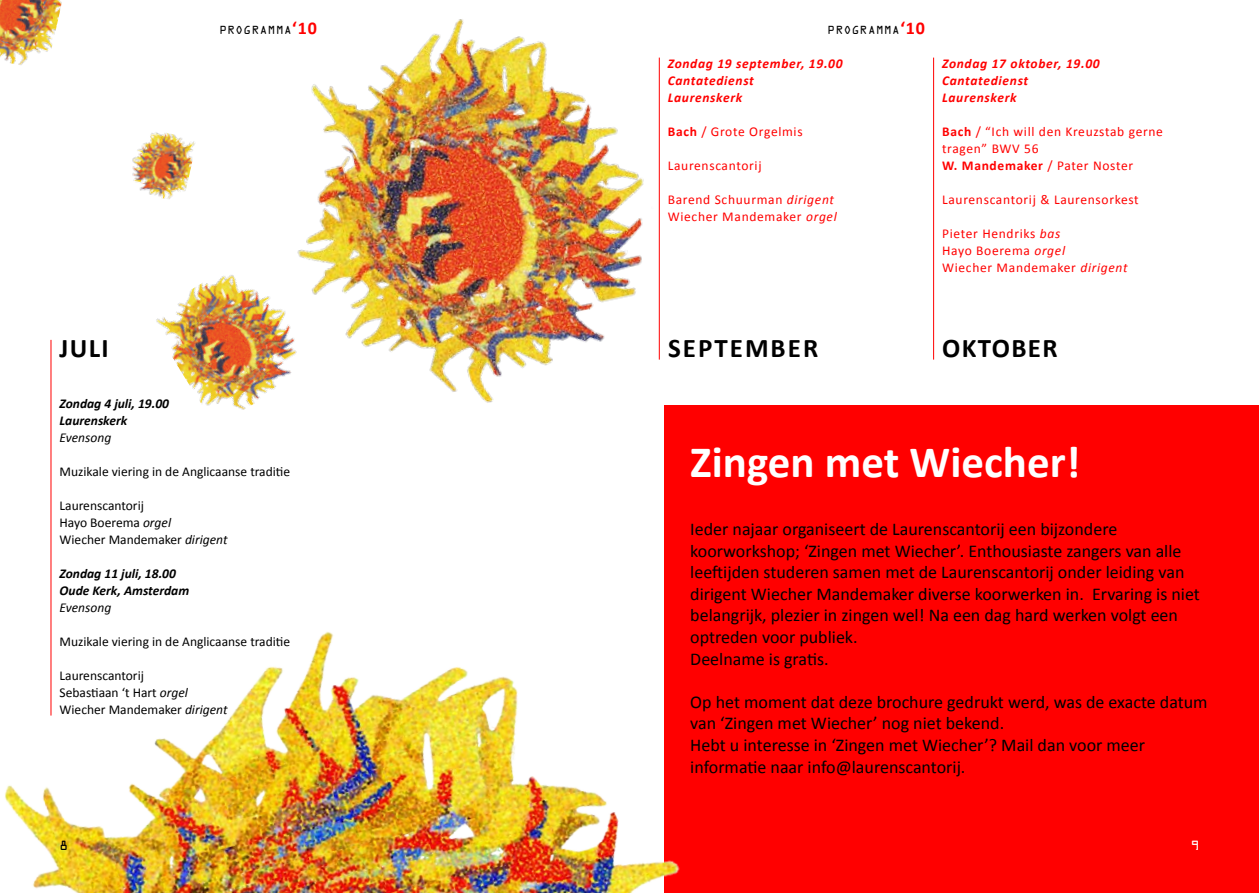
<style>
.page{position:relative;width:1259px;height:893px;background:#fff}
.page>*{position:absolute;margin:0;border:0;box-sizing:border-box;transform-origin:0 0}
.t1{font:700 45px "Calibri";color:#fff}
.t2{font:700 27px "Calibri";letter-spacing:.05em;color:#000}
.t3{font:700 27px "Calibri";letter-spacing:.075em;color:#000}
.t4{font:18px/21.6px "Calibri";color:#000}
.t5{font:13.5px/17px "Calibri";letter-spacing:.05em;color:#f00}
.t6{font:13.5px/17px "Calibri";color:#000}
.t7{font:italic 700 13.5px/17px "Calibri";letter-spacing:.05em;color:#f00}
.t8{font:italic 700 13.5px/17px "Calibri";color:#000}
.t9{font:italic 13.5px "Calibri";color:#000}
.t10{font:12px "OCRA Std";color:#fff}
.t11{font:12px "OCRA Std";color:#000}
.t12{font:10.5px "OCRA Std";letter-spacing:.05em;color:#000}
.s1{font-family:"Calibri";font-weight:700;font-size:18px;color:#f00}
.s2{font-weight:700}
.s3{font-style:italic}
</style>
<div class="page">
<div style="left:665px;top:405px;width:594px;height:488px;background:#f00"></div>
<hr style="left:933px;top:58px;width:1px;height:302px;background:#f00">
<hr style="left:51px;top:340px;width:1px;height:376px;background:#f00">
<img style="left:297px;top:19px;width:368px;height:425px">
<img style="left:5px;top:495px;width:675px;height:398px">
<img style="left:132px;top:132px;width:63px;height:67px">
<img style="left:156px;top:252px;width:167px;height:175px">
<img style="left:0;top:0;width:62px;height:65px">
<p class="t12" style="left:219px;top:25px;width:99px">PROGRAMMA<span class="s1">‘10</span></p>
<p class="t12" style="left:827px;top:25px;width:99px">PROGRAMMA<span class="s1">‘10</span></p>
<p class="t7" style="left:668px;top:54px;width:176px">Zondag 19 september, 19.00<br>Cantatedienst<br>Laurenskerk</p>
<p class="t5" style="left:668px;top:122px;width:136px"><span class="s2">Bach</span> / Grote Orgelmis</p>
<p class="t5" style="left:668px;top:157px;width:95px">Laurenscantorij</p>
<p class="t5" style="left:668px;top:191px;width:171px">Barend Schuurman <span class="s3">dirigent<br></span>Wiecher Mandemaker <span class="s3">orgel</span></p>
<p class="t7" style="left:942px;top:54px;width:159px">Zondag 17 oktober, 19.00<br>Cantatedienst<br>Laurenskerk</p>
<p class="t5" style="left:942px;top:122px;width:222px"><span class="s2">Bach</span> / “Ich will den Kreuzstab gerne tragen” BWV 56<br><span class="s2">W. Mandemaker</span> / Pater Noster</p>
<p class="t5" style="left:942px;top:191px;width:198px">Laurenscantorij &amp; Laurensorkest</p>
<p class="t5" style="left:942px;top:225px;width:187px">Pieter Hendriks <span class="s3">bas<br></span>Hayo Boerema <span class="s3">orgel<br></span>Wiecher Mandemaker <span class="s3">dirigent</span></p>
<h2 class="t2" style="left:60px;top:331px;width:51px">JULI</h2>
<h2 class="t3" style="left:668px;top:331px;width:152px">SEPTEMBER</h2>
<h2 class="t2" style="left:942px;top:331px;width:117px">OKTOBER</h2>
<p class="t8" style="left:60px;top:395px;width:111px">Zondag 4 juli, 19.00<br>Laurenskerk</p>
<p class="t9" style="left:60px;top:429px;width:53px">Evensong</p>
<p class="t6" style="left:60px;top:463px;width:232px">Muzikale viering in de Anglicaanse traditie</p>
<p class="t6" style="left:60px;top:497px;width:169px">Laurenscantorij<br>Hayo Boerema <span class="s3">orgel<br></span>Wiecher Mandemaker <span class="s3">dirigent</span></p>
<p class="t8" style="left:60px;top:565px;width:131px">Zondag 11 juli, 18.00<br>Oude Kerk, Amsterdam</p>
<p class="t9" style="left:60px;top:599px;width:53px">Evensong</p>
<p class="t6" style="left:60px;top:633px;width:232px">Muzikale viering in de Anglicaanse traditie</p>
<p class="t6" style="left:60px;top:667px;width:169px">Laurenscantorij<br>Sebastiaan ‘t Hart <span class="s3">orgel<br></span>Wiecher Mandemaker <span class="s3">dirigent</span></p>
<h1 class="t1" style="left:690px;top:435px;width:392px">Zingen met Wiecher!</h1>
<p class="t4" style="left:690px;top:517px;width:511px">Ieder najaar organiseert de Laurenscantorij een bijzondere koorworkshop; ‘Zingen met Wiecher’. Enthousiaste zangers van alle leeftijden studeren samen met de Laurenscantorij onder leiding van dirigent Wiecher Mandemaker diverse koorwerken in. Ervaring is niet belangrijk, plezier in zingen wel! Na een dag hard werken volgt een optreden voor publiek.<br>Deelname is gratis.</p>
<p class="t4" style="left:690px;top:690px;width:519px">Op het moment dat deze brochure gedrukt werd, was de exacte datum van ‘Zingen met Wiecher’ nog niet bekend.<br>Hebt u interesse in ‘Zingen met Wiecher’? Mail dan voor meer informatie naar info@laurenscantorij.</p>
<p class="t11" style="left:60px;top:841px;width:10px">8</p>
<p class="t10" style="left:1190px;top:841px;width:10px">9</p>
</div>
